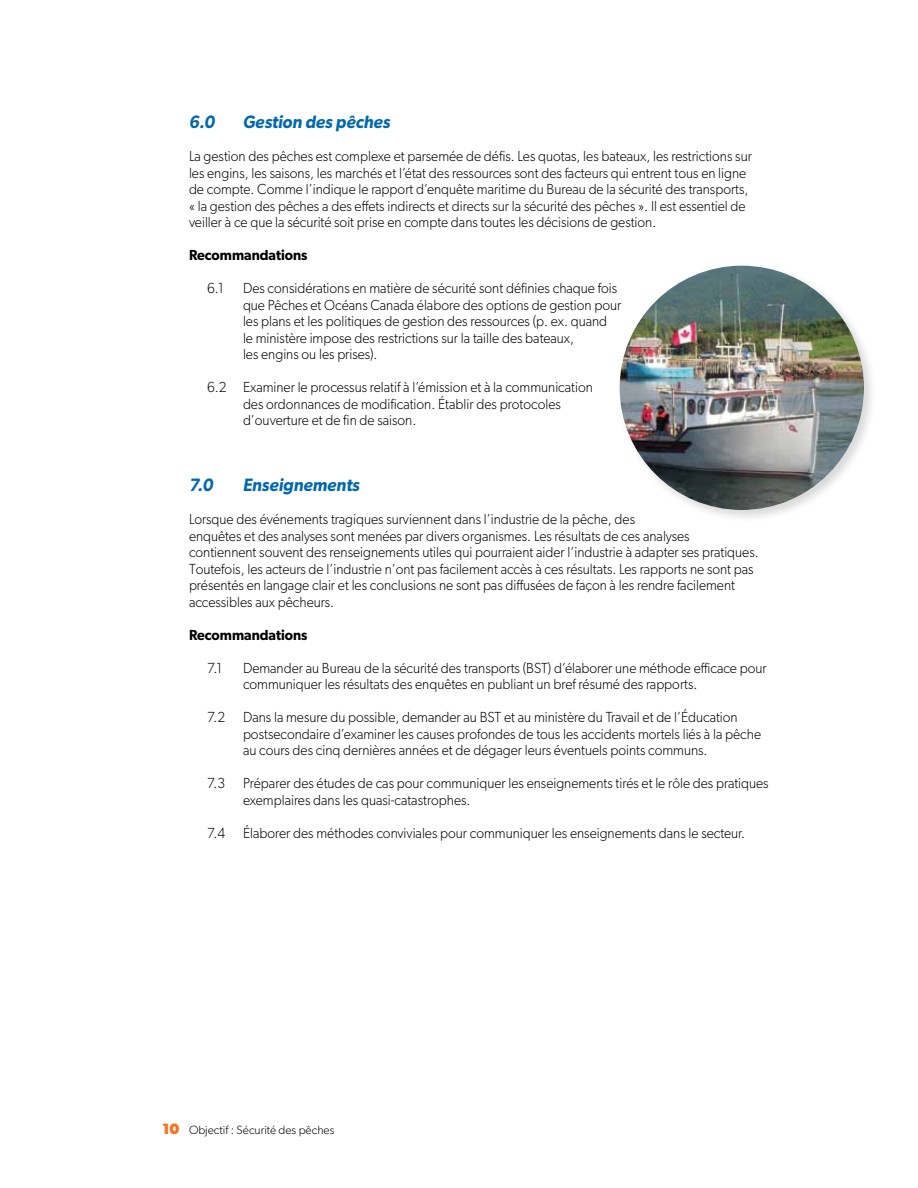
<style>
.page{position:relative;width:918px;height:1188px;background:#fff}
.page>*{position:absolute;margin:0;border:0;box-sizing:border-box;transform-origin:0 0}
.t1{font:italic 600 18px "Gibson";color:#0068ac;scale:.95 1}
.t2{font:300 14.7px/16.5px "Gibson";color:#000;scale:.95 1}
.t3{font:600 14.7px "Gibson";color:#000;scale:.95 1}
.t4{font:300 12px "Gibson";color:#000}
.s1{font-weight:700;font-size:15px;color:#f47421}
</style>
<div class="page">
<div style="left:616px;top:262px;width:261px;height:261px;background:#000;opacity:.15"></div>
<img style="left:620px;top:266px;width:244px;height:244px;border-radius:122px">
<p class="t1" style="left:189px;top:111px;width:29px">6.0</p>
<p class="t1" style="left:243px;top:111px;width:157px">Gestion des pêches</p>
<p class="t2" style="left:189px;top:148px;width:594px">La gestion des pêches est complexe et parsemée de défis. Les quotas, les bateaux, les restrictions sur les engins, les saisons, les marchés et l’état des ressources sont des facteurs qui entrent tous en ligne de compte. Comme l’indique le rapport d’enquête maritime du Bureau de la sécurité des transports, « la gestion des pêches a des effets indirects et directs sur la sécurité des pêches ». Il est essentiel de veiller à ce que la sécurité soit prise en compte dans toutes les décisions de gestion.</p>
<p class="t3" style="left:189px;top:246px;width:126px">Recommandations</p>
<p class="t2" style="left:207px;top:280px;width:19px">6.1</p>
<p class="t2" style="left:243px;top:280px;width:400px">Des considérations en matière de sécurité sont définies chaque fois que Pêches et Océans Canada élabore des options de gestion pour les plans et les politiques de gestion des ressources (p. ex. quand<br>le ministère impose des restrictions sur la taille des bateaux,<br>les engins ou les prises).</p>
<p class="t2" style="left:243px;top:379px;width:370px;text-indent:-36px">6.2 Examiner le processus relatif à l’émission et à la communication des ordonnances de modification. Établir des protocoles d’ouverture et de fin de saison.</p>
<p class="t1" style="left:189px;top:474px;width:27px">7.0</p>
<p class="t1" style="left:243px;top:474px;width:124px">Enseignements</p>
<p class="t2" style="left:189px;top:511px;width:601px">Lorsque des événements tragiques surviennent dans l’industrie de la pêche, des<br>enquêtes et des analyses sont menées par divers organismes. Les résultats de ces analyses contiennent souvent des renseignements utiles qui pourraient aider l’industrie à adapter ses pratiques.<br>Toutefois, les acteurs de l’industrie n’ont pas facilement accès à ces résultats. Les rapports ne sont pas présentés en langage clair et les conclusions ne sont pas diffusées de façon à les rendre facilement accessibles aux pêcheurs.</p>
<p class="t3" style="left:189px;top:626px;width:126px">Recommandations</p>
<p class="t2" style="left:207px;top:659px;width:18px">7.1</p>
<p class="t2" style="left:243px;top:659px;width:553px">Demander au Bureau de la sécurité des transports (BST) d’élaborer une méthode efficace pour communiquer les résultats des enquêtes en publiant un bref résumé des rapports.</p>
<p class="t2" style="left:243px;top:709px;width:547px;text-indent:-36px">7.2 Dans la mesure du possible, demander au BST et au ministère du Travail et de l’Éducation postsecondaire d’examiner les causes profondes de tous les accidents mortels liés à la pêche au cours des cinq dernières années et de dégager leurs éventuels points communs.</p>
<p class="t2" style="left:243px;top:775px;width:555px;text-indent:-36px">7.3 Préparer des études de cas pour communiquer les enseignements tirés et le rôle des pratiques exemplaires dans les quasi-catastrophes.</p>
<p class="t2" style="left:207px;top:824px;width:568px">7.4 Élaborer des méthodes conviviales pour communiquer les enseignements dans le secteur.</p>
<p class="t4" style="left:162px;top:1123px;width:174px"><span class="s1">10</span> Objectif : Sécurité des pêches</p>
</div>
